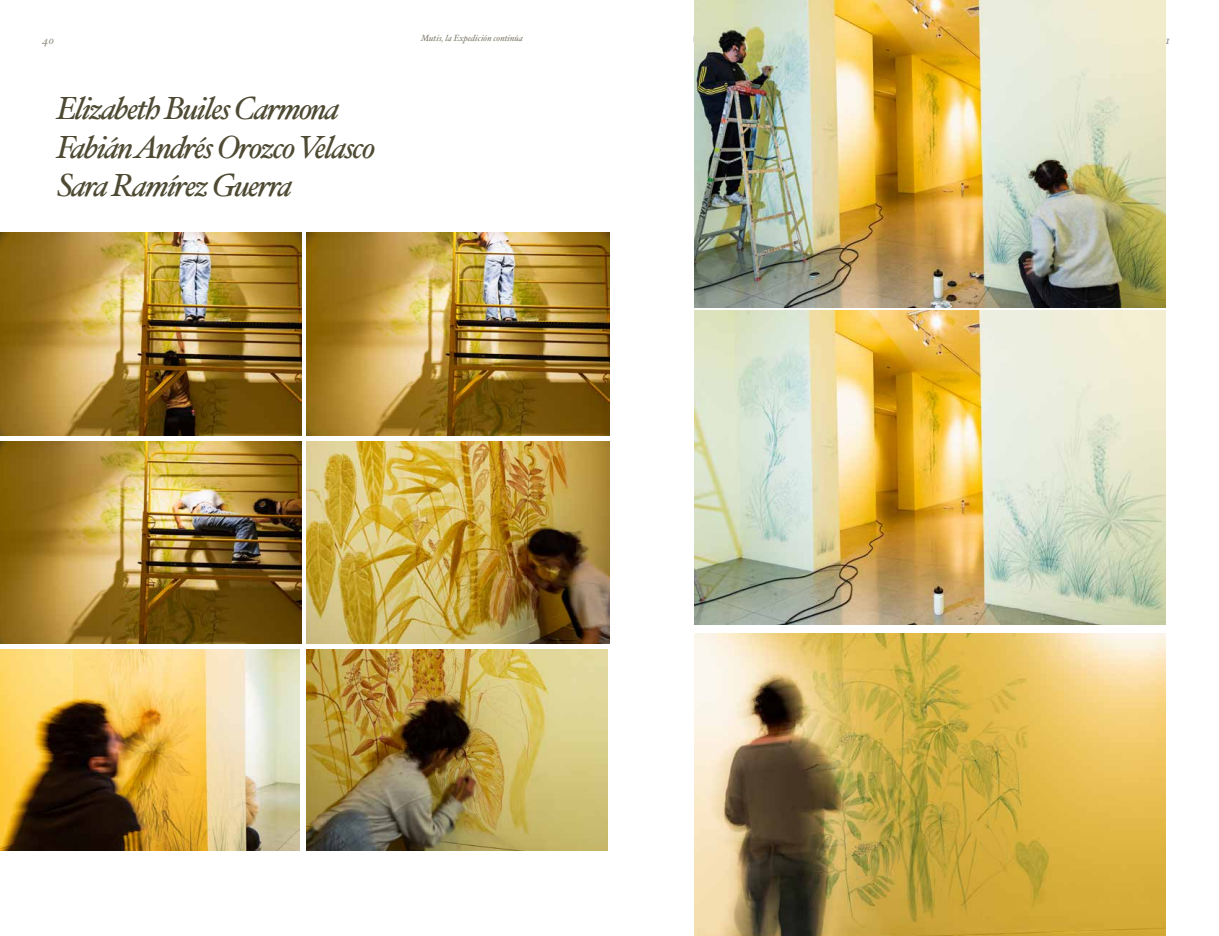
<style>
.page{position:relative;width:1219px;height:936px;background:#fff}
.page>*{position:absolute;margin:0;border:0;box-sizing:border-box;transform-origin:0 0}
.t1{font:italic 32px/38.4px "Hoefler Text";letter-spacing:-.05em;color:#4e4a33}
.t2{font:italic 12px "Hoefler Text";color:#959285}
.t3{font:italic 9px "Hoefler Text";color:#838071}
</style>
<div class="page">
<img style="left:0;top:233px;width:302px;height:202px">
<img style="left:307px;top:233px;width:302px;height:202px">
<img style="left:0;top:441px;width:302px;height:202px">
<img style="left:307px;top:441px;width:302px;height:202px">
<img style="left:695px;top:633px;width:470px;height:302px">
<img style="left:307px;top:649px;width:301px;height:201px">
<img style="left:0;top:649px;width:300px;height:201px">
<img style="left:695px;top:0;width:470px;height:308px">
<img style="left:695px;top:310px;width:470px;height:314px">
<p class="t2" style="left:43px;top:33px;width:13px">40</p>
<p class="t3" style="left:421px;top:33px;width:104px">Mutis, la Expedición continúa</p>
<p class="t2" style="left:1159px;top:33px;width:12px">41</p>
<p class="t1" style="left:57px;top:89px;width:321px">Elizabeth Builes Carmona<br>Fabián Andrés Orozco Velasco<br>Sara Ramírez Guerra</p>
</div>
